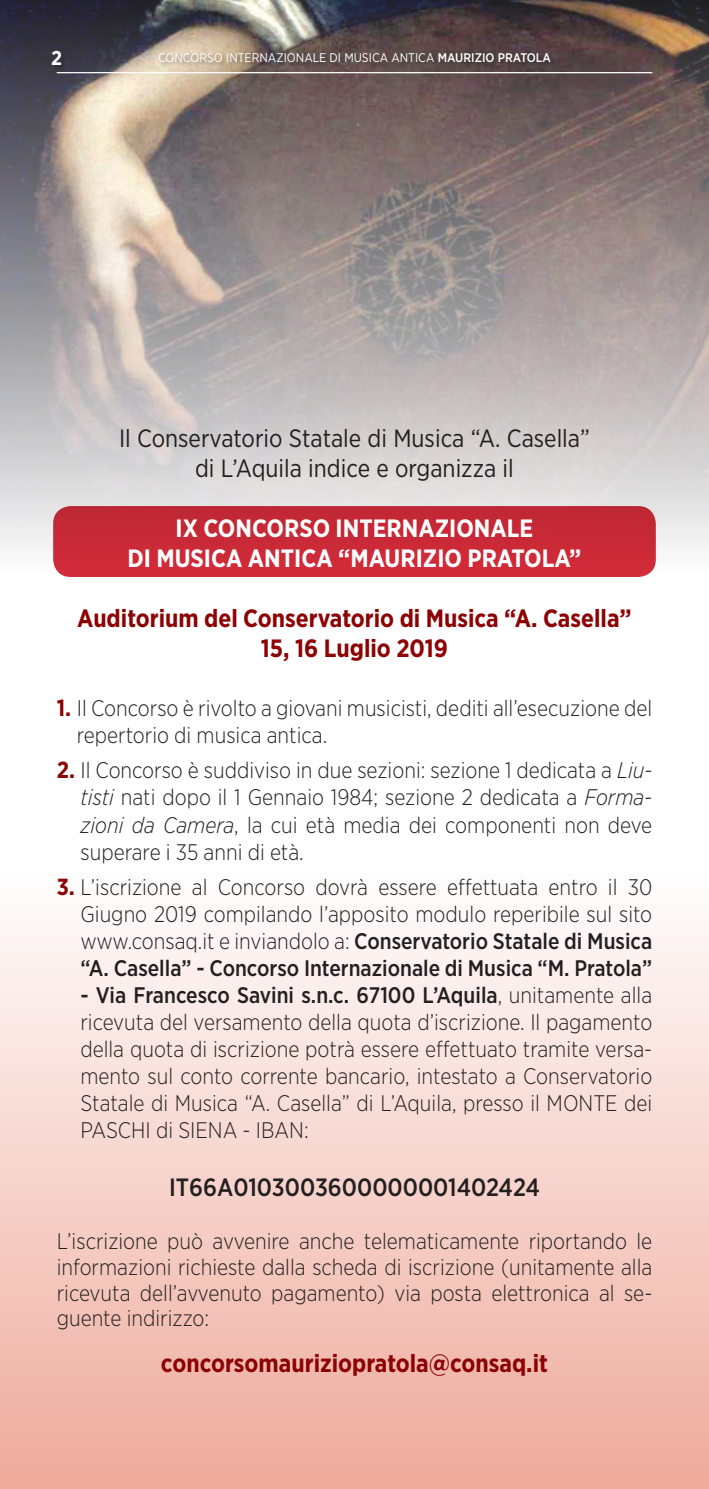
<style>
.page{position:relative;width:709px;height:1489px;background:#fff}
.page>*{position:absolute;margin:0;border:0;box-sizing:border-box;transform-origin:0 0}
.t1{font:700 25px/30px "Gotham Narrow";color:#8d0203;text-align:center}
.t2{font:25px/30px "Gotham Narrow";color:#231f20;text-align:center}
.t3{font:700 25px "Gotham Narrow";color:#fff}
.t4{font:500 25px "Gotham Narrow";color:#231f20}
.t5{font:300 22.5px/27px "Gotham Narrow";color:#231f20;text-align:justify}
.t6{font:700 20px "Gotham Narrow";color:#fff}
.t7{font:12.5px "Gotham Narrow";color:#fff}
.t8{font:500 12.5px "Gotham Narrow";color:#fff}
.s1{font-weight:700;font-size:23.25px;color:#8d0203}
.s2{font-style:italic}
.s3{font-weight:500}
</style>
<div class="page">
<div style="left:0;top:870px;width:709px;height:618px;background:linear-gradient(to bottom,#fefefe,#eeaa9b)"></div>
<img style="left:0;top:0;width:709px;height:573px">
<div style="left:53px;top:506px;width:603px;height:71px;background:#c92937;border-radius:18px"></div>
<hr style="left:57px;top:72px;width:595px;height:1px;background:#fff">
<div style="left:158px;top:52px;width:397px;height:15px;background:#231f20;opacity:.4"></div>
<div style="left:51px;top:50px;width:16px;height:21px;background:#36343e"></div>
<p class="t6" style="left:51px;top:45px;width:12px">2</p>
<p class="t7" style="left:158px;top:50px;width:212px">Concorso Internazionale di Musica</p>
<p class="t7" style="left:391px;top:50px;width:31px">Antica</p>
<p class="t8" style="left:437px;top:49px;width:115px">MAURIZIO PRATOLA</p>
<p class="t2" style="left:119px;top:423px;width:472px">Il Conservatorio Statale di Musica “A. Casella” di L’Aquila indice e organizza il</p>
<p class="t3" style="left:176px;top:512px;width:60px">IX Concorso</p>
<p class="t3" style="left:336px;top:512px;width:23px">Internazionale</p>
<p class="t3" style="left:127px;top:542px;width:62px">di Musica</p>
<p class="t3" style="left:248px;top:542px;width:31px">Antica</p>
<p class="t3" style="left:338px;top:542px;width:45px">“Maurizio</p>
<p class="t3" style="left:467px;top:542px;width:30px">Pratola</p>
<p class="t3" style="left:569px;top:542px;width:14px">”</p>
<p class="t1" style="left:77px;top:603px;width:556px">Auditorium del Conservatorio di Musica “A. Casella”<br>15, 16 Luglio 2019</p>
<p class="t5" style="left:77px;top:694px;width:577px;text-indent:-20px"><span class="s1">1.</span> Il Concorso è rivolto a giovani musicisti, dediti all’esecuzione del repertorio di musica antica.</p>
<p class="t5" style="left:80px;top:756px;width:573px;text-indent:-24px"><span class="s1">2.</span> Il Concorso è suddiviso in due sezioni: sezione 1 dedicata a <span class="s2">Liu&shy;tisti</span> nati dopo il 1 Gennaio 1984; sezione 2 dedicata a <span class="s2">Forma&shy;zioni da Camera</span>, la cui età media dei componenti non deve superare i 35 anni di età.</p>
<p class="t5" style="left:80px;top:873px;width:573px;text-indent:-24px"><span class="s1">3.</span> L’iscrizione al Concorso dovrà essere effettuata entro il 30<br>Giugno 2019 compilando l’apposito modulo reperibile sul sito www.consaq.it e inviandolo a: <span class="s3">Conservatorio Statale di Musica “A. Casella” - Concorso Internazionale di Musica “M. Pratola”</span></p>
<p class="t5" style="left:80px;top:981px;width:573px"><span class="s3">- Via Francesco Savini s.n.c. 67100 L’Aquila</span>, unitamente alla ricevuta del versamento della quota d’iscrizione. Il pagamento della quota di iscrizione potrà essere effettuato tramite versa&shy;mento sul conto corrente bancario, intestato a Conservatorio Statale di Musica “A. Casella” di L’Aquila, presso il MONTE dei PASCHI di SIENA - IBAN:</p>
<p class="t4" style="left:169px;top:1170px;width:372px">IT66A0103003600000001402424</p>
<p class="t5" style="left:57px;top:1227px;width:597px;line-height:26px">L’iscrizione può avvenire anche telematicamente riportando le informazioni richieste dalla scheda di iscrizione (unitamente alla ricevuta dell’avvenuto pagamento) via posta elettronica al se&shy;guente indirizzo:</p>
<p class="t1" style="left:161px;top:1347px;width:388px">concorsomauriziopratola@consaq.it</p>
</div>
